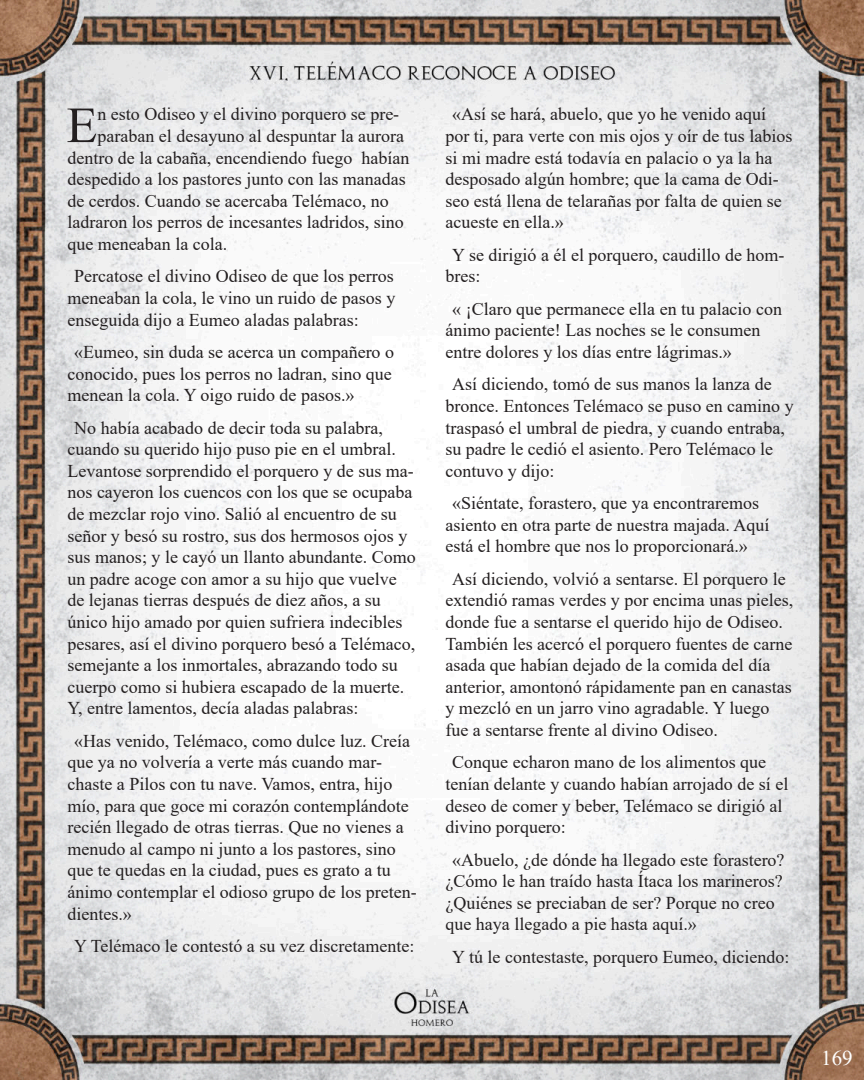
<style>
.page{position:relative;width:864px;height:1080px;background:#fff}
.page>*{position:absolute;margin:0;border:0;box-sizing:border-box;transform-origin:0 0}
.t1{font:50.55px "Times New Roman";color:#231f20}
.t2{font:21px "Times New Roman";color:#fff}
.t3{font:18px/21.6px "Times New Roman";color:#231f20}
</style>
<div class="page">
<img style="left:0;top:0;width:864px;height:1080px">
<h1 class="t1" style="left:66px;top:107px;width:32px">E</h1>
<p class="t3" style="left:97px;top:105px;width:303px">n esto Odiseo y el divino porquero se pre-</p>
<p class="t3" style="left:97px;top:127px;width:308px">paraban el desayuno al despuntar la aurora</p>
<p class="t3" style="left:67px;top:149px;width:343px">dentro de la cabaña, encendiendo fuego habían</p>
<p class="t3" style="left:67px;top:170px;width:340px">despedido a los pastores junto con las manadas</p>
<p class="t3" style="left:67px;top:192px;width:323px">de cerdos. Cuando se acercaba Telémaco, no</p>
<p class="t3" style="left:67px;top:213px;width:338px">ladraron los perros de incesantes ladridos, sino</p>
<p class="t3" style="left:67px;top:235px;width:161px">que meneaban la cola.</p>
<p class="t3" style="left:67px;top:267px;width:329px;text-align:justify;text-indent:7px">Percatose el divino Odiseo de que los perros meneaban la cola, le vino un ruido de pasos y enseguida dijo a Eumeo aladas palabras:</p>
<p class="t3" style="left:67px;top:343px;width:328px;text-indent:7px">«Eumeo, sin duda se acerca un compañero o conocido, pues los perros no ladran, sino que menean la cola. Y oigo ruido de pasos.»</p>
<p class="t3" style="left:67px;top:419px;width:350px;text-indent:7px">No había acabado de decir toda su palabra, cuando su querido hijo puso pie en el umbral.<br>Levantose sorprendido el porquero y de sus ma&shy;nos cayeron los cuencos con los que se ocupaba de mezclar rojo vino. Salió al encuentro de su señor y besó su rostro, sus dos hermosos ojos y sus manos; y le cayó un llanto abundante. Como un padre acoge con amor a su hijo que vuelve de lejanas tierras después de diez años, a su único hijo amado por quien sufriera indecibles pesares, así el divino porquero besó a Telémaco, semejante a los inmortales, abrazando todo su cuerpo como si hubiera escapado de la muerte.<br>Y, entre lamentos, decía aladas palabras:</p>
<p class="t3" style="left:67px;top:732px;width:351px;text-indent:7px">«Has venido, Telémaco, como dulce luz. Creía que ya no volvería a verte más cuando mar&shy;chaste a Pilos con tu nave. Vamos, entra, hijo mío, para que goce mi corazón contemplándote recién llegado de otras tierras. Que no vienes a menudo al campo ni junto a los pastores, sino que te quedas en la ciudad, pues es grato a tu ánimo contemplar el odioso grupo de los preten&shy;dientes.»</p>
<p class="t3" style="left:74px;top:937px;width:342px">Y Telémaco le contestó a su vez discretamente:</p>
<p class="t3" style="left:445px;top:105px;width:348px;text-indent:7px">«Así se hará, abuelo, que yo he venido aquí por ti, para verte con mis ojos y oír de tus labios si mi madre está todavía en palacio o ya la ha desposado algún hombre; que la cama de Odi&shy;seo está llena de telarañas por falta de quien se acueste en ella.»</p>
<p class="t3" style="left:445px;top:246px;width:340px;text-indent:7px">Y se dirigió a él el porquero, caudillo de hom&shy;bres:</p>
<p class="t3" style="left:445px;top:300px;width:338px;text-indent:7px">« ¡Claro que permanece ella en tu palacio con ánimo paciente! Las noches se le consumen entre dolores y los días entre lágrimas.»</p>
<p class="t3" style="left:445px;top:375px;width:350px;text-indent:7px">Así diciendo, tomó de sus manos la lanza de bronce. Entonces Telémaco se puso en camino y traspasó el umbral de piedra, y cuando entraba, su padre le cedió el asiento. Pero Telémaco le contuvo y dijo:</p>
<p class="t3" style="left:445px;top:494px;width:325px;text-indent:7px">«Siéntate, forastero, que ya encontraremos asiento en otra parte de nuestra majada. Aquí está el hombre que nos lo proporcionará.»</p>
<p class="t3" style="left:445px;top:570px;width:349px;text-indent:7px">Así diciendo, volvió a sentarse. El porquero le extendió ramas verdes y por encima unas pieles, donde fue a sentarse el querido hijo de Odiseo.<br>También les acercó el porquero fuentes de carne asada que habían dejado de la comida del día anterior, amontonó rápidamente pan en canastas y mezcló en un jarro vino agradable. Y luego fue a sentarse frente al divino Odiseo.</p>
<p class="t3" style="left:445px;top:753px;width:344px;text-indent:7px">Conque echaron mano de los alimentos que tenían delante y cuando habían arrojado de sí el deseo de comer y beber, Telémaco se dirigió al divino porquero:</p>
<p class="t3" style="left:445px;top:851px;width:341px;text-indent:7px">«Abuelo, ¿de dónde ha llegado este forastero? ¿Cómo le han traído hasta Ítaca los marineros? ¿Quiénes se preciaban de ser? Porque no creo que haya llegado a pie hasta aquí.»</p>
<p class="t3" style="left:452px;top:948px;width:339px">Y tú le contestaste, porquero Eumeo, diciendo:</p>
<p class="t2" style="left:821px;top:1051px;width:33px">169</p>
</div>
